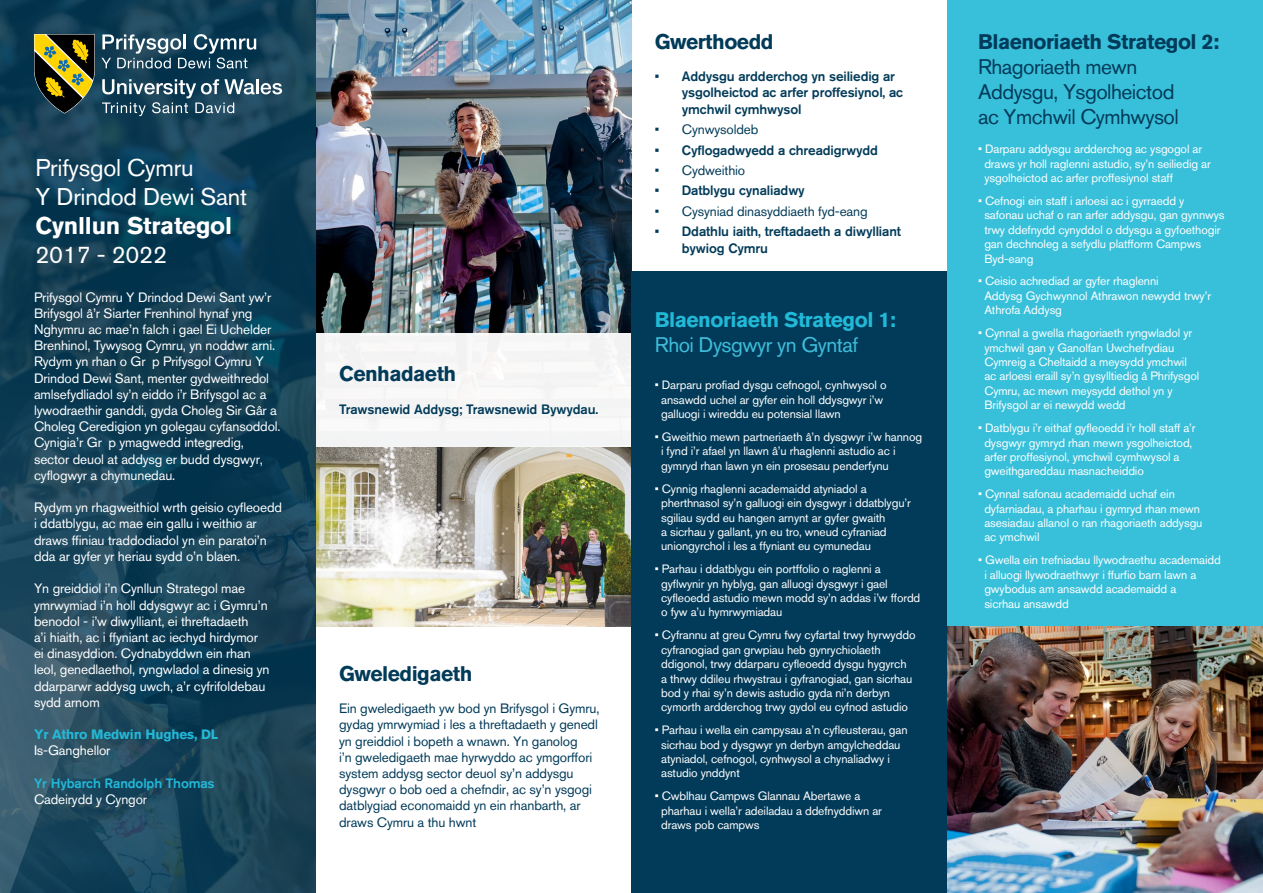
<style>
.page{position:relative;width:1263px;height:893px;background:#fff}
.page>*{position:absolute;margin:0;border:0;box-sizing:border-box;transform-origin:0 0}
.t1{font:24px/28.8px "Akzidenz Grotesk BQ";letter-spacing:-.01em;color:#fff}
.t2{font:700 24px "Akzidenz Grotesk BQ";letter-spacing:-.01em;color:#fff}
.t3{font:700 21px "Akzidenz Grotesk BQ";letter-spacing:-.025em;color:#023b59}
.t4{font:21px/25.2px "Akzidenz Grotesk BQ";letter-spacing:-.025em;color:#023b59}
.t5{font:700 21px "Akzidenz Grotesk BQ";letter-spacing:-.025em;color:#22b9d8}
.t6{font:21px "Akzidenz Grotesk BQ";letter-spacing:-.025em;color:#3ebdda}
.t7{font:13.5px/16.2px "Akzidenz Grotesk BQ";letter-spacing:-.01em;color:#fff}
.t8{font:13.5px/16.2px "Akzidenz Grotesk BQ";letter-spacing:-.01em;color:#023b59}
.t9{font:500 13.5px/16.2px "Akzidenz Grotesk BQ";letter-spacing:-.01em;color:#023b59}
.t10{font:500 13.5px "Akzidenz Grotesk BQ";letter-spacing:-.01em;color:#22b9d8}
.t11{font:700 13.5px "Akzidenz Grotesk BQ";letter-spacing:-.01em;color:#22b9d8}
.t12{font:12px/14.4px "Akzidenz Grotesk BQ";letter-spacing:-.01em;color:#fff}
</style>
<div class="page">
<div style="left:947px;top:0;width:316px;height:893px;background:#38c0db"></div>
<img style="left:316px;top:447px;width:315px;height:179px">
<img style="left:316px;top:1px;width:315px;height:332px">
<div style="left:316px;top:333px;width:315px;height:114px;background:#f5f5f5"></div>
<svg style="left:0;top:0;width:316px;height:540px;background:#103f56"></svg>
<svg style="left:0;top:214px;width:258px;height:326px;background:#103d54"></svg>
<svg style="left:0;top:540px;width:319px;height:353px;background:#1f485d"></svg>
<svg style="left:34px;top:34px;width:61px;height:80px;background:#605f27"></svg>
<svg style="left:101px;top:34px;width:155px;height:35px;background:#46687a"></svg>
<svg style="left:102px;top:79px;width:180px;height:37px;background:#45677a"></svg>
<div style="left:631px;top:271px;width:316px;height:622px;background:#023b59"></div>
<img style="left:947px;top:626px;width:316px;height:267px">
<h1 class="t1" style="left:36px;top:153px;width:213px">Prifysgol Cymru<br>Y Drindod Dewi Sant</h1>
<h1 class="t2" style="left:36px;top:212px;width:198px">Cynllun Strategol</h1>
<h1 class="t1" style="left:36px;top:240px;width:133px">2017 - 2022</h1>
<p class="t7" style="left:34px;top:289px;width:248px">Prifysgol Cymru Y Drindod Dewi Sant yw’r Brifysgol â’r Siarter Frenhinol hynaf yng Nghymru ac mae’n falch i gael Ei Uchelder Brenhinol, Tywysog Cymru, yn noddwr arni.<br>Rydym yn rhan o Grŵp Prifysgol Cymru Y Drindod Dewi Sant, menter gydweithredol amlsefydliadol sy’n eiddo i’r Brifysgol ac a lywodraethir ganddi, gyda Choleg Sir Gâr a Choleg Ceredigion yn golegau cyfansoddol.<br>Cynigia’r Grŵp ymagwedd integredig, sector deuol at addysg er budd dysgwyr, cyflogwyr a chymunedau.</p>
<p class="t7" style="left:34px;top:499px;width:250px">Rydym yn rhagweithiol wrth geisio cyfleoedd i ddatblygu, ac mae ein gallu i weithio ar draws ffiniau traddodiadol yn ein paratoi’n dda ar gyfer yr heriau sydd o’n blaen.</p>
<p class="t7" style="left:34px;top:580px;width:237px">Yn greiddiol i’n Cynllun Strategol mae ymrwymiad i’n holl ddysgwyr ac i Gymru’n benodol - i’w diwylliant, ei threftadaeth<br>a’i hiaith, ac i ffyniant ac iechyd hirdymor ei dinasyddion. Cydnabyddwn ein rhan leol, genedlaethol, ryngwladol a dinesig yn ddarparwr addysg uwch, a’r cyfrifoldebau sydd arnom</p>
<p class="t11" style="left:34px;top:727px;width:186px">Yr Athro Medwin Hughes, DL</p>
<p class="t7" style="left:34px;top:742px;width:78px">Is-Ganghellor</p>
<p class="t10" style="left:34px;top:775px;width:182px">Yr Hybarch Randolph Thomas</p>
<p class="t7" style="left:34px;top:791px;width:115px">Cadeirydd y Cyngor</p>
<h2 class="t3" style="left:339px;top:362px;width:119px">Cenhadaeth</h2>
<p class="t9" style="left:339px;top:400px;width:261px">Trawsnewid Addysg; Trawsnewid Bywydau.</p>
<h2 class="t3" style="left:339px;top:661px;width:135px">Gweledigaeth</h2>
<p class="t8" style="left:339px;top:700px;width:262px">Ein gweledigaeth yw bod yn Brifysgol i Gymru, gydag ymrwymiad i les a threftadaeth y genedl yn greiddiol i bopeth a wnawn. Yn ganolog<br>i’n gweledigaeth mae hyrwyddo ac ymgorffori system addysg sector deuol sy’n addysgu dysgwyr o bob oed a chefndir, ac sy’n ysgogi datblygiad economaidd yn ein rhanbarth, ar draws Cymru a thu hwnt</p>
<h2 class="t3" style="left:655px;top:29px;width:120px">Gwerthoedd</h2>
<p class="t9" style="left:682px;top:68px;width:223px;text-indent:-27px">• Addysgu ardderchog yn seiliedig ar ysgolheictod ac arfer proffesiynol, ac ymchwil cymhwysol</p>
<p class="t8" style="left:655px;top:121px;width:105px">• Cynwysoldeb</p>
<p class="t9" style="left:655px;top:141px;width:225px">• Cyflogadwyedd a chreadigrwydd</p>
<p class="t8" style="left:655px;top:162px;width:92px">• Cydweithio</p>
<p class="t9" style="left:655px;top:182px;width:151px">• Datblygu cynaliadwy</p>
<p class="t8" style="left:655px;top:203px;width:214px">• Cysyniad dinasyddiaeth fyd-eang</p>
<p class="t9" style="left:682px;top:223px;width:221px;text-indent:-27px">• Ddathlu iaith, treftadaeth a diwylliant bywiog Cymru</p>
<h2 class="t5" style="left:655px;top:307px;width:243px">Blaenoriaeth Strategol 1:</h2>
<h2 class="t6" style="left:655px;top:332px;width:205px">Rhoi Dysgwyr yn Gyntaf</h2>
<p class="t12" style="left:661px;top:378px;width:227px;text-indent:-6px">• Darparu profiad dysgu cefnogol, cynhwysol o ansawdd uchel ar gyfer ein holl ddysgwyr i’w galluogi i wireddu eu potensial llawn</p>
<p class="t12" style="left:661px;top:429px;width:262px;text-indent:-6px">• Gweithio mewn partneriaeth â’n dysgwyr i’w hannog i fynd i’r afael yn llawn â’u rhaglenni astudio ac i gymryd rhan lawn yn ein prosesau penderfynu</p>
<p class="t12" style="left:661px;top:481px;width:251px;text-indent:-6px">• Cynnig rhaglenni academaidd atyniadol a pherthnasol sy’n galluogi ein dysgwyr i ddatblygu’r sgiliau sydd eu hangen arnynt ar gyfer gwaith<br>a sicrhau y gallant, yn eu tro, wneud cyfraniad uniongyrchol i les a ffyniant eu cymunedau</p>
<p class="t12" style="left:661px;top:562px;width:261px;text-indent:-6px">• Parhau i ddatblygu ein portffolio o raglenni a gyflwynir yn hyblyg, gan alluogi dysgwyr i gael cyfleoedd astudio mewn modd sy’n addas i’w ffordd o fyw a’u hymrwymiadau</p>
<p class="t12" style="left:661px;top:628px;width:256px;text-indent:-6px">• Cyfrannu at greu Cymru fwy cyfartal trwy hyrwyddo cyfranogiad gan grwpiau heb gynrychiolaeth ddigonol, trwy ddarparu cyfleoedd dysgu hygyrch a thrwy ddileu rhwystrau i gyfranogiad, gan sicrhau bod y rhai sy’n dewis astudio gyda ni’n derbyn cymorth ardderchog trwy gydol eu cyfnod astudio</p>
<p class="t12" style="left:661px;top:723px;width:248px;text-indent:-6px">• Parhau i wella ein campysau a’n cyfleusterau, gan sicrhau bod y dysgwyr yn derbyn amgylcheddau atyniadol, cefnogol, cynhwysol a chynaliadwy i astudio ynddynt</p>
<p class="t12" style="left:661px;top:789px;width:222px;text-indent:-6px">• Cwblhau Campws Glannau Abertawe a pharhau i wella’r adeiladau a ddefnyddiwn ar draws pob campws</p>
<h2 class="t3" style="left:978px;top:29px;width:243px">Blaenoriaeth Strategol 2:</h2>
<h2 class="t4" style="left:978px;top:54px;width:202px">Rhagoriaeth mewn<br>Addysgu, Ysgolheictod ac Ymchwil Cymhwysol</h2>
<p class="t12" style="left:984px;top:142px;width:228px;text-indent:-6px">• Darparu addysgu ardderchog ac ysgogol ar draws yr holl raglenni astudio, sy’n seiliedig ar ysgolheictod ac arfer proffesiynol staff</p>
<p class="t12" style="left:984px;top:193px;width:242px;text-indent:-6px">• Cefnogi ein staff i arloesi ac i gyrraedd y safonau uchaf o ran arfer addysgu, gan gynnwys trwy ddefnydd cynyddol o ddysgu a gyfoethogir gan dechnoleg a sefydlu platfform Campws Byd-eang</p>
<p class="t12" style="left:984px;top:274px;width:228px;text-indent:-6px">• Ceisio achrediad ar gyfer rhaglenni<br>Addysg Gychwynnol Athrawon newydd trwy’r<br>Athrofa Addysg</p>
<p class="t12" style="left:984px;top:326px;width:217px;text-indent:-6px">• Cynnal a gwella rhagoriaeth ryngwladol yr ymchwil gan y Ganolfan Uwchefrydiau Cymreig a Cheltaidd a meysydd ymchwil ac arloesi eraill sy’n gysylltiedig â Phrifysgol Cymru, ac mewn meysydd dethol yn y Brifysgol ar ei newydd wedd</p>
<p class="t12" style="left:984px;top:421px;width:213px;text-indent:-6px">• Datblygu i’r eithaf gyfleoedd i’r holl staff a’r dysgwyr gymryd rhan mewn ysgolheictod, arfer proffesiynol, ymchwil cymhwysol a gweithgareddau masnacheiddio</p>
<p class="t12" style="left:984px;top:487px;width:220px;text-indent:-6px">• Cynnal safonau academaidd uchaf ein dyfarniadau, a pharhau i gymryd rhan mewn asesiadau allanol o ran rhagoriaeth addysgu ac ymchwil</p>
<p class="t12" style="left:984px;top:553px;width:238px;text-indent:-6px">• Gwella ein trefniadau llywodraethu academaidd i alluogi llywodraethwyr i ffurfio barn lawn a gwybodus am ansawdd academaidd a<br>sicrhau ansawdd</p>
</div>
